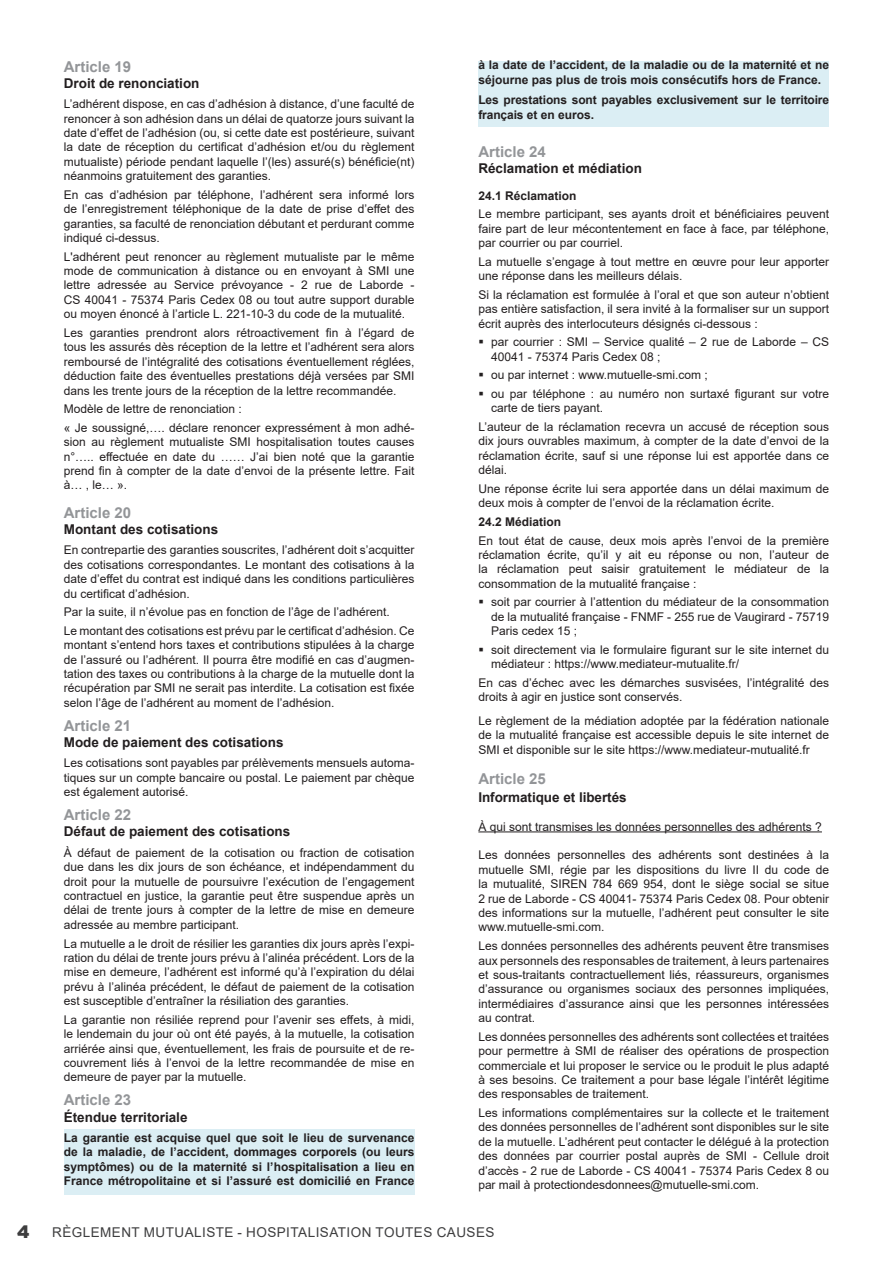
<style>
.page{position:relative;width:893px;height:1263px;background:#fff}
.page>*{position:absolute;margin:0;border:0;box-sizing:border-box;transform-origin:0 0}
.t1{font:900 18px "Gotham";color:#3e3e3f}
.puces{font:700 15px "Arial";color:#939598}
.t2{font:700 13.5px "Arial";color:#231f20}
.t3{font:13.5px "Arial";letter-spacing:.035em;color:#3e3e3f}
.Puce_RM_2018{font:12px/14.4px "Arial";color:#231f20;text-align:justify}
.Puce_RM_2018-2{font:700 12px/14.4px "Arial";color:#231f20}
</style>
<div class="page">
<div style="left:478px;top:61px;width:351px;height:65px;background:#dbeef4"></div>
<div style="left:64px;top:1129px;width:351px;height:66px;background:#dbeef4"></div>
<hr style="left:478px;top:831px;width:344px;height:1px;background:#231f20">
<p class="puces" style="left:64px;top:56px;width:69px">Article 19</p>
<p class="t2" style="left:64px;top:73px;width:137px">Droit de renonciation</p>
<p class="Puce_RM_2018" style="left:64px;top:97px;width:352px">L’adhérent dispose, en cas d’adhésion à distance, d’une faculté de renoncer à son adhésion dans un délai de quatorze jours suivant la date d’effet de l’adhésion (ou, si cette date est postérieure, suivant la date de réception du certificat d’adhésion et/ou du règlement mutualiste) période pendant laquelle l’(les) assuré(s) bénéficie(nt) néanmoins gratuitement des garanties.</p>
<p class="Puce_RM_2018" style="left:64px;top:187px;width:352px">En cas d’adhésion par téléphone, l’adhérent sera informé lors de l’enregistrement téléphonique de la date de prise d’effet des garanties, sa faculté de renonciation débutant et perdurant comme indiqué ci-dessus.</p>
<p class="Puce_RM_2018" style="left:64px;top:249px;width:352px">L'adhérent peut renoncer au règlement mutualiste par le même mode de communication à distance ou en envoyant à SMI une lettre adressée au Service prévoyance - 2 rue de Laborde - CS 40041 - 75374 Paris Cedex 08 ou tout autre support durable ou moyen énoncé à l’article L. 221-10-3 du code de la mutualité.</p>
<p class="Puce_RM_2018" style="left:64px;top:325px;width:352px">Les garanties prendront alors rétroactivement fin à l’égard de tous les assurés dès réception de la lettre et l’adhérent sera alors remboursé de l’intégralité des cotisations éventuellement réglées, déduction faite des éventuelles prestations déjà versées par SMI dans les trente jours de la réception de la lettre recommandée.</p>
<p class="Puce_RM_2018" style="left:64px;top:402px;width:180px">Modèle de lettre de renonciation :</p>
<p class="Puce_RM_2018" style="left:64px;top:420px;width:352px">« Je soussigné,…. déclare renoncer expressément à mon adhé&shy;sion au règlement mutualiste SMI hospitalisation toutes causes n°….. effectuée en date du …… J’ai bien noté que la garantie prend fin à compter de la date d’envoi de la présente lettre. Fait à… , le… ».</p>
<p class="puces" style="left:64px;top:502px;width:69px">Article 20</p>
<p class="t2" style="left:64px;top:520px;width:156px">Montant des cotisations</p>
<p class="Puce_RM_2018" style="left:64px;top:543px;width:352px">En contrepartie des garanties souscrites, l’adhérent doit s’acquitter des cotisations correspondantes. Le montant des cotisations à la date d’effet du contrat est indiqué dans les conditions particulières du certificat d’adhésion.</p>
<p class="Puce_RM_2018" style="left:64px;top:605px;width:328px">Par la suite, il n’évolue pas en fonction de l’âge de l’adhérent.</p>
<p class="Puce_RM_2018" style="left:64px;top:623px;width:352px">Le montant des cotisations est prévu par le certificat d’adhésion. Ce montant s’entend hors taxes et contributions stipulées à la charge de l’assuré ou l’adhérent. Il pourra être modifié en cas d’augmen&shy;tation des taxes ou contributions à la charge de la mutuelle dont la récupération par SMI ne serait pas interdite. La cotisation est fixée selon l’âge de l’adhérent au moment de l’adhésion.</p>
<p class="puces" style="left:64px;top:715px;width:69px">Article 21</p>
<p class="t2" style="left:64px;top:733px;width:221px">Mode de paiement des cotisations</p>
<p class="Puce_RM_2018" style="left:64px;top:756px;width:352px">Les cotisations sont payables par prélèvements mensuels automa&shy;tiques sur un compte bancaire ou postal. Le paiement par chèque est également autorisé.</p>
<p class="puces" style="left:64px;top:804px;width:69px">Article 22</p>
<p class="t2" style="left:64px;top:822px;width:228px">Défaut de paiement des cotisations</p>
<p class="Puce_RM_2018" style="left:64px;top:845px;width:352px">À défaut de paiement de la cotisation ou fraction de cotisation due dans les dix jours de son échéance, et indépendamment du droit pour la mutuelle de poursuivre l’exécution de l’engagement contractuel en justice, la garantie peut être suspendue après un délai de trente jours à compter de la lettre de mise en demeure adressée au membre participant.</p>
<p class="Puce_RM_2018" style="left:64px;top:936px;width:352px">La mutuelle a le droit de résilier les garanties dix jours après l’expi&shy;ration du délai de trente jours prévu à l’alinéa précédent. Lors de la mise en demeure, l’adhérent est informé qu’à l’expiration du délai prévu à l’alinéa précédent, le défaut de paiement de la cotisation est susceptible d’entraîner la résiliation des garanties.</p>
<p class="Puce_RM_2018" style="left:64px;top:1012px;width:352px">La garantie non résiliée reprend pour l’avenir ses effets, à midi, le lendemain du jour où ont été payés, à la mutuelle, la cotisation arriérée ainsi que, éventuellement, les frais de poursuite et de re&shy;couvrement liés à l’envoi de la lettre recommandée de mise en demeure de payer par la mutuelle.</p>
<p class="puces" style="left:64px;top:1089px;width:69px">Article 23</p>
<p class="t2" style="left:64px;top:1107px;width:125px">Étendue territoriale</p>
<p class="Puce_RM_2018-2" style="left:64px;top:1131px;width:352px;text-align:justify">La garantie est acquise quel que soit le lieu de survenance de la maladie, de l’accident, dommages corporels (ou leurs symptômes) ou de la maternité si l’hospitalisation a lieu en France métropolitaine et si l’assuré est domicilié en France</p>
<p class="Puce_RM_2018-2" style="left:478px;top:58px;width:352px">à la date de l’accident, de la maladie ou de la maternité et ne séjourne pas plus de trois mois consécutifs hors de France.</p>
<p class="Puce_RM_2018-2" style="left:478px;top:93px;width:352px">Les prestations sont payables exclusivement sur le territoire français et en euros.</p>
<p class="puces" style="left:478px;top:141px;width:69px">Article 24</p>
<p class="t2" style="left:478px;top:159px;width:165px">Réclamation et médiation</p>
<p class="Puce_RM_2018-2" style="left:478px;top:188px;width:100px">24.1 Réclamation</p>
<p class="Puce_RM_2018" style="left:478px;top:207px;width:352px">Le membre participant, ses ayants droit et bénéficiaires peuvent faire part de leur mécontentement en face à face, par téléphone, par courrier ou par courriel.</p>
<p class="Puce_RM_2018" style="left:478px;top:254px;width:352px">La mutuelle s’engage à tout mettre en œuvre pour leur apporter une réponse dans les meilleurs délais.</p>
<p class="Puce_RM_2018" style="left:478px;top:287px;width:352px">Si la réclamation est formulée à l’oral et que son auteur n’obtient pas entière satisfaction, il sera invité à la formaliser sur un support écrit auprès des interlocuteurs désignés ci-dessous :</p>
<p class="Puce_RM_2018" style="left:491px;top:335px;width:340px">par courrier : SMI – Service qualité – 2 rue de Laborde – CS<br>40041 - 75374 Paris Cedex 08 ;</p>
<p class="Puce_RM_2018" style="left:491px;top:368px;width:218px">ou par internet : www.mutuelle-smi.com ;</p>
<p class="Puce_RM_2018" style="left:491px;top:386px;width:340px">ou par téléphone : au numéro non surtaxé figurant sur votre carte de tiers payant.</p>
<p class="Puce_RM_2018" style="left:478px;top:419px;width:352px">L’auteur de la réclamation recevra un accusé de réception sous dix jours ouvrables maximum, à compter de la date d’envoi de la réclamation écrite, sauf si une réponse lui est apportée dans ce délai.</p>
<p class="Puce_RM_2018" style="left:478px;top:481px;width:352px">Une réponse écrite lui sera apportée dans un délai maximum de deux mois à compter de l’envoi de la réclamation écrite.</p>
<p class="Puce_RM_2018-2" style="left:478px;top:515px;width:84px">24.2 Médiation</p>
<p class="Puce_RM_2018" style="left:478px;top:533px;width:352px">En tout état de cause, deux mois après l’envoi de la première réclamation écrite, qu’il y ait eu réponse ou non, l’auteur de la réclamation peut saisir gratuitement le médiateur de la consommation de la mutualité française :</p>
<p class="Puce_RM_2018" style="left:491px;top:595px;width:340px">soit par courrier à l’attention du médiateur de la consommation de la mutualité française - FNMF - 255 rue de Vaugirard - 75719<br>Paris cedex 15 ;</p>
<p class="Puce_RM_2018" style="left:491px;top:642px;width:340px">soit directement via le formulaire figurant sur le site internet du médiateur : https://www.mediateur-mutualite.fr/</p>
<p class="Puce_RM_2018" style="left:478px;top:675px;width:352px">En cas d’échec avec les démarches susvisées, l’intégralité des droits à agir en justice sont conservés.</p>
<p class="Puce_RM_2018" style="left:478px;top:713px;width:352px">Le règlement de la médiation adoptée par la fédération nationale de la mutualité française est accessible depuis le site internet de SMI et disponible sur le site https://www.mediateur-mutualité.fr</p>
<p class="puces" style="left:478px;top:768px;width:69px">Article 25</p>
<p class="t2" style="left:478px;top:787px;width:150px">Informatique et libertés</p>
<p class="Puce_RM_2018" style="left:478px;top:819px;width:345px">À qui sont transmises les données personnelles des adhérents ?</p>
<p class="Puce_RM_2018" style="left:478px;top:848px;width:352px">Les données personnelles des adhérents sont destinées à la mutuelle SMI, régie par les dispositions du livre II du code de la mutualité, SIREN 784 669 954, dont le siège social se situe 2 rue de Laborde - CS 40041- 75374 Paris Cedex 08. Pour obtenir des informations sur la mutuelle, l’adhérent peut consulter le site www.mutuelle-smi.com.</p>
<p class="Puce_RM_2018" style="left:478px;top:939px;width:352px">Les données personnelles des adhérents peuvent être transmises aux personnels des responsables de traitement, à leurs partenaires et sous-traitants contractuellement liés, réassureurs, organismes d’assurance ou organismes sociaux des personnes impliquées, intermédiaires d’assurance ainsi que les personnes intéressées au contrat.</p>
<p class="Puce_RM_2018" style="left:478px;top:1029px;width:352px">Les données personnelles des adhérents sont collectées et traitées pour permettre à SMI de réaliser des opérations de prospection commerciale et lui proposer le service ou le produit le plus adapté à ses besoins. Ce traitement a pour base légale l’intérêt légitime des responsables de traitement.</p>
<p class="Puce_RM_2018" style="left:478px;top:1105px;width:352px">Les informations complémentaires sur la collecte et le traitement des données personnelles de l’adhérent sont disponibles sur le site de la mutuelle. L’adhérent peut contacter le délégué à la protection des données par courrier postal auprès de SMI - Cellule droit d’accès - 2 rue de Laborde - CS 40041 - 75374 Paris Cedex 8 ou par mail à protectiondesdonnees@mutuelle-smi.com.</p>
<h1 class="t1" style="left:17px;top:1221px;width:14px">4</h1>
<p class="t3" style="left:52px;top:1222px;width:444px">RÈGLEMENT MUTUALISTE - HOSPITALISATION TOUTES CAUSES</p>
</div>
